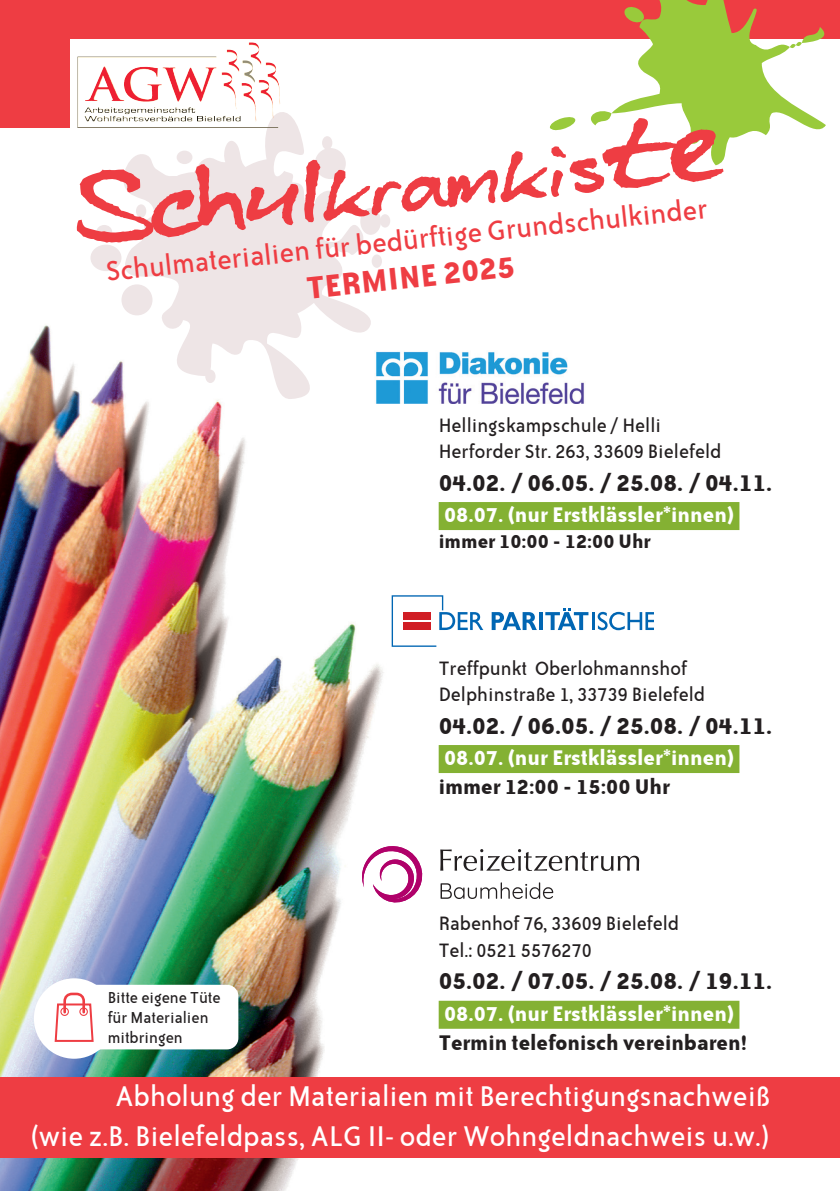
<style>
.page{position:relative;width:840px;height:1191px;background:#fff}
.page>*{position:absolute;margin:0;border:0;box-sizing:border-box;transform-origin:0 0}
.t1{font:71px "blzee";color:#ee3d43;scale:1.11 1}
.t2{font:35.4px "Bailey Sans ITCTT Bold";color:#ee3d43}
.t3{font:32.4px/39.6px "Bailey Sans ITCTT Book";color:#fff;text-align:right}
.t4{font:32px "Bailey Sans ITCTT Book";color:#ee3d43}
.t5{font:27px "Bailey Sans ITCTT Bold";color:#231f20}
.t6{font:24px "Bailey Sans ITCTT Bold";color:#fff}
.t7{font:24px "Bailey Sans ITCTT Bold";color:#231f20}
.t8{font:22px/26.4px "Bailey Sans ITCTT Book";color:#231f20}
.t9{font:22px "Bailey Sans ITCTT Bold";color:#231f20}
.t10{font:18px/20px "Bailey Sans ITCTT Book";color:#231f20}
.s1{font-size:93.6px}
.s2{font-size:86.8px}
.s3{font-size:84.2px}
.s4{font-size:67.6px}
.s5{font-size:97.2px}
.s6{font-size:105px}
</style>
<div class="page">
<img style="left:0;top:325px;width:401px;height:866px">
<svg style="left:117px;top:112px;width:267px;height:287px"></svg>
<div style="left:314px;top:148px;width:31px;height:31px;background:#eee5e6;border-radius:50%"></div>
<div style="left:121px;top:284px;width:31px;height:31px;background:#eee5e6;border-radius:50%"></div>
<div style="left:90px;top:245px;width:31px;height:26px;background:#eee5e6;border-radius:50%"></div>
<div style="left:96px;top:225px;width:16px;height:13px;background:#eee5e6;border-radius:50%"></div>
<div style="left:176px;top:151px;width:16px;height:13px;background:#eee5e6;border-radius:50%"></div>
<div style="left:360px;top:208px;width:21px;height:27px;background:#eee5e6;border-radius:50%"></div>
<div style="left:371px;top:254px;width:11px;height:14px;background:#eee5e6;border-radius:50%"></div>
<div style="left:380px;top:214px;width:10px;height:14px;background:#eee5e6;border-radius:50%"></div>
<div style="left:322px;top:136px;width:10px;height:14px;background:#eee5e6;border-radius:50%"></div>
<div style="left:136px;top:204px;width:10px;height:14px;background:#eee5e6;border-radius:50%"></div>
<div style="left:205px;top:370px;width:10px;height:13px;background:#eee5e6;border-radius:50%"></div>
<img style="left:77px;top:42px;width:201px;height:86px">
<div style="left:0;top:0;width:839px;height:38px;background:#ee3d43"></div>
<div style="left:0;top:25px;width:70px;height:103px;background:#ee3d43"></div>
<div style="left:0;top:1077px;width:839px;height:80px;background:#ee3d43"></div>
<svg style="left:549px;top:0;width:284px;height:165px"></svg>
<img style="left:374px;top:351px;width:210px;height:53px">
<div style="left:438px;top:502px;width:301px;height:28px;background:#84b133"></div>
<svg style="left:491px;top:612px;width:45px;height:18px"></svg>
<svg style="left:539px;top:612px;width:3px;height:18px"></svg>
<svg style="left:545px;top:608px;width:43px;height:22px"></svg>
<hr style="left:591px;top:612px;width:3px;height:18px;background:#0166b3">
<svg style="left:597px;top:612px;width:56px;height:18px"></svg>
<svg style="left:391px;top:595px;width:92px;height:52px"></svg>
<div style="left:438px;top:745px;width:301px;height:28px;background:#84b133"></div>
<div style="left:438px;top:1000px;width:301px;height:28px;background:#84b133"></div>
<svg style="left:440px;top:849px;width:198px;height:22px"></svg>
<svg style="left:440px;top:882px;width:113px;height:17px"></svg>
<svg style="left:362px;top:846px;width:61px;height:56px"></svg>
<div style="left:34px;top:978px;width:80px;height:80px;background:#fff;border-radius:50%"></div>
<svg style="left:54px;top:984px;width:184px;height:65px"></svg>
<h1 class="t1" style="left:78px;top:181px;width:581px;rotate:-6deg"><span class="s1">S</span><span class="s2">c</span><span class="s3">hul</span>k<span class="s4">ra</span>mkis<span class="s5">t</span><span class="s6">e</span></h1>
<h3 class="t4" style="left:104px;top:255px;width:605px;rotate:-6deg">Schulmaterialien für bedürftige Grundschulkinder</h3>
<h2 class="t2" style="left:304px;top:269px;width:211px;rotate:-6deg">TERMINE 2025</h2>
<p class="t8" style="left:438px;top:412px;width:284px">Hellingskampschule / Helli<br>Herforder Str. 263, 33609 Bielefeld</p>
<p class="t5" style="left:438px;top:468px;width:335px">04.02. / 06.05. / 25.08. / 04.11.</p>
<p class="t6" style="left:444px;top:502px;width:291px">08.07. (nur Erstklässler*innen)</p>
<p class="t9" style="left:438px;top:530px;width:213px">immer 10:00 - 12:00 Uhr</p>
<p class="t10" style="left:108px;top:987px;width:114px">Bitte eigene Tüte für Materialien mitbringen</p>
<p class="t8" style="left:438px;top:655px;width:268px">Treffpunkt Oberlohmannshof<br>Delphinstraße 1, 33739 Bielefeld</p>
<p class="t5" style="left:438px;top:710px;width:335px">04.02. / 06.05. / 25.08. / 04.11.</p>
<p class="t6" style="left:444px;top:745px;width:291px">08.07. (nur Erstklässler*innen)</p>
<p class="t7" style="left:438px;top:773px;width:232px">immer 12:00 - 15:00 Uhr</p>
<p class="t8" style="left:438px;top:911px;width:242px">Rabenhof 76, 33609 Bielefeld<br>Tel.: 0521 5576270</p>
<p class="t5" style="left:438px;top:966px;width:335px">05.02. / 07.05. / 25.08. / 19.11.</p>
<p class="t6" style="left:444px;top:1000px;width:291px">08.07. (nur Erstklässler*innen)</p>
<p class="t7" style="left:438px;top:1029px;width:310px">Termin telefonisch vereinbaren!</p>
<h3 class="t3" style="left:30px;top:1077px;width:741px">Abholung der Materialien mit Berechtigungsnachweiß<br>(wie z.B. Bielefeldpass, ALG II- oder Wohngeldnachweis u.w.)</h3>
</div>
